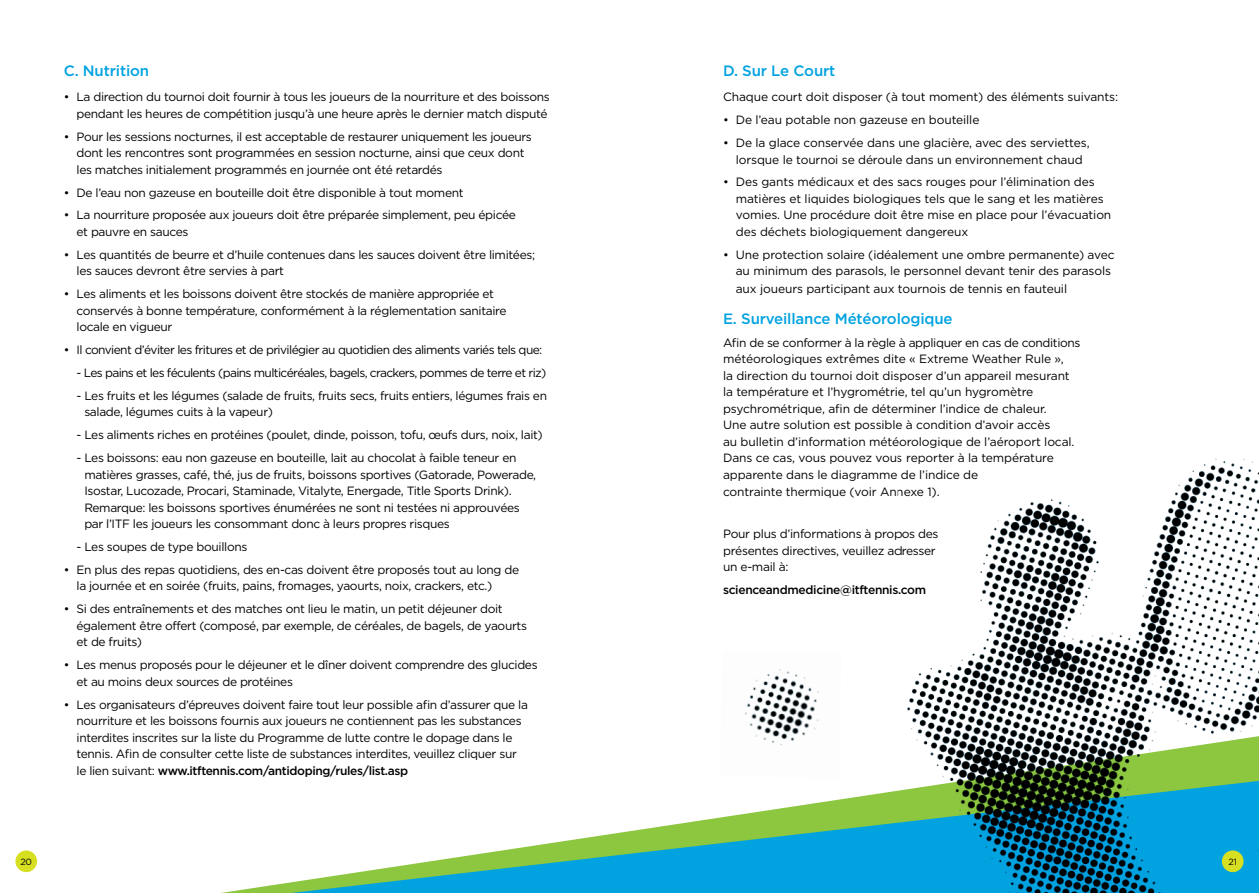
<style>
.page{position:relative;width:1259px;height:893px;background:#fff}
.page>*{position:absolute;margin:0;border:0;box-sizing:border-box;transform-origin:0 0}
.t1{font:500 15px "Gotham";letter-spacing:-.01em;color:#00a2e0}
.t2{font:12px/16.5px "Gotham";letter-spacing:-.03em;color:#000}
.t3{font:12px/16.5px "Gotham";letter-spacing:-.01em;color:#000}
.t4{font:12px "Gotham";letter-spacing:-.05em;color:#000}
.t5{font:12px "Gotham";letter-spacing:-.055em;color:#000}
.t6{font:500 12px "Gotham";letter-spacing:-.025em;color:#000}
.t7{font:9px "Gotham";color:#000}
.s1{font-weight:500}
</style>
<div class="page">
<svg style="left:291px;top:790px;width:607px;height:103px"></svg>
<div style="left:15px;top:850px;width:22px;height:22px;background:#d7df23;border-radius:50%"></div>
<img style="left:744px;top:669px;width:75px;height:77px">
<img style="left:898px;top:458px;width:361px;height:435px">
<p class="t1" style="left:64px;top:62px;width:87px">C. Nutrition</p>
<p class="t2" style="left:64px;top:89px;width:487px;text-align:right">• La direction du tournoi doit fournir à tous les joueurs de la nourriture et des boissons pendant les heures de compétition jusqu’à une heure après le dernier match disputé</p>
<p class="t2" style="left:77px;top:128px;width:457px;text-indent:-13px">• Pour les sessions nocturnes, il est acceptable de restaurer uniquement les joueurs dont les rencontres sont programmées en session nocturne, ainsi que ceux dont les matches initialement programmés en journée ont été retardés</p>
<p class="t2" style="left:64px;top:184px;width:401px">• De l’eau non gazeuse en bouteille doit être disponible à tout moment</p>
<p class="t2" style="left:77px;top:207px;width:441px;text-indent:-13px">• La nourriture proposée aux joueurs doit être préparée simplement, peu épicée et pauvre en sauces</p>
<p class="t2" style="left:77px;top:246px;width:460px;text-indent:-13px">• Les quantités de beurre et d’huile contenues dans les sauces doivent être limitées; les sauces devront être servies à part</p>
<p class="t2" style="left:77px;top:285px;width:431px;text-indent:-13px">• Les aliments et les boissons doivent être stockés de manière appropriée et conservés à bonne température, conformément à la réglementation sanitaire locale en vigueur</p>
<p class="t4" style="left:64px;top:343px;width:480px">• Il convient d’éviter les fritures et de privilégier au quotidien des aliments variés tels que:</p>
<p class="t5" style="left:77px;top:366px;width:471px">- Les pains et les féculents (pains multicéréales, bagels, crackers, pommes de terre et riz)</p>
<p class="t2" style="left:84px;top:387px;width:464px;text-indent:-8px">- Les fruits et les légumes (salade de fruits, fruits secs, fruits entiers, légumes frais en salade, légumes cuits à la vapeur)</p>
<p class="t2" style="left:77px;top:427px;width:468px">- Les aliments riches en protéines (poulet, dinde, poisson, tofu, œufs durs, noix, lait)</p>
<p class="t2" style="left:84px;top:449px;width:453px;text-indent:-8px">- Les boissons: eau non gazeuse en bouteille, lait au chocolat à faible teneur en matières grasses, café, thé, jus de fruits, boissons sportives (Gatorade, Powerade, Isostar, Lucozade, Procari, Staminade, Vitalyte, Energade, Title Sports Drink).<br>Remarque: les boissons sportives énumérées ne sont ni testées ni approuvées par l’ITF les joueurs les consommant donc à leurs propres risques</p>
<p class="t2" style="left:77px;top:538px;width:172px">- Les soupes de type bouillons</p>
<p class="t2" style="left:77px;top:561px;width:444px;text-indent:-13px">• En plus des repas quotidiens, des en-cas doivent être proposés tout au long de la journée et en soirée (fruits, pains, fromages, yaourts, noix, crackers, etc.)</p>
<p class="t2" style="left:77px;top:601px;width:452px;text-indent:-13px">• Si des entraînements et des matches ont lieu le matin, un petit déjeuner doit également être offert (composé, par exemple, de céréales, de bagels, de yaourts et de fruits)</p>
<p class="t2" style="left:77px;top:656px;width:462px;text-indent:-13px">• Les menus proposés pour le déjeuner et le dîner doivent comprendre des glucides et au moins deux sources de protéines</p>
<p class="t2" style="left:77px;top:696px;width:453px;text-indent:-13px">• Les organisateurs d’épreuves doivent faire tout leur possible afin d’assurer que la nourriture et les boissons fournis aux joueurs ne contiennent pas les substances interdites inscrites sur la liste du Programme de lutte contre le dopage dans le tennis. Afin de consulter cette liste de substances interdites, veuillez cliquer sur le lien suivant: <span class="s1">www.itftennis.com/antidoping/rules/list.asp</span></p>
<p class="t1" style="left:723px;top:62px;width:114px">D. Sur Le Court</p>
<p class="t3" style="left:723px;top:89px;width:396px">Chaque court doit disposer (à tout moment) des éléments suivants:</p>
<p class="t3" style="left:723px;top:111px;width:258px">• De l’eau potable non gazeuse en bouteille</p>
<p class="t3" style="left:723px;top:134px;width:368px;text-align:center">• De la glace conservée dans une glacière, avec des serviettes, lorsque le tournoi se déroule dans un environnement chaud</p>
<p class="t3" style="left:736px;top:174px;width:377px;text-indent:-13px">• Des gants médicaux et des sacs rouges pour l’élimination des matières et liquides biologiques tels que le sang et les matières vomies. Une procédure doit être mise en place pour l’évacuation des déchets biologiquement dangereux</p>
<p class="t3" style="left:723px;top:246px;width:393px;text-align:right">• Une protection solaire (idéalement une ombre permanente) avec au minimum des parasols, le personnel devant tenir des parasols</p>
<p class="t3" style="left:736px;top:281px;width:333px">aux joueurs participant aux tournois de tennis en fauteuil</p>
<p class="t1" style="left:723px;top:310px;width:231px">E. Surveillance Météorologique</p>
<p class="t3" style="left:723px;top:334px;width:359px">Afin de se conformer à la règle à appliquer en cas de conditions météorologiques extrêmes dite « Extreme Weather Rule »,<br>la direction du tournoi doit disposer d’un appareil mesurant la température et l’hygrométrie, tel qu’un hygromètre psychrométrique, afin de déterminer l’indice de chaleur.<br>Une autre solution est possible à condition d’avoir accès<br>au bulletin d’information météorologique de l’aéroport local.<br>Dans ce cas, vous pouvez vous reporter à la température apparente dans le diagramme de l’indice de<br>contrainte thermique (voir Annexe 1).</p>
<p class="t2" style="left:723px;top:525px;width:217px">Pour plus d’informations à propos des présentes directives, veuillez adresser un e-mail à:</p>
<p class="t6" style="left:723px;top:583px;width:205px">scienceandmedicine@itftennis.com</p>
<p class="t7" style="left:20px;top:856px;width:13px">20</p>
<p class="t7" style="left:1228px;top:856px;width:10px">21</p>
</div>
